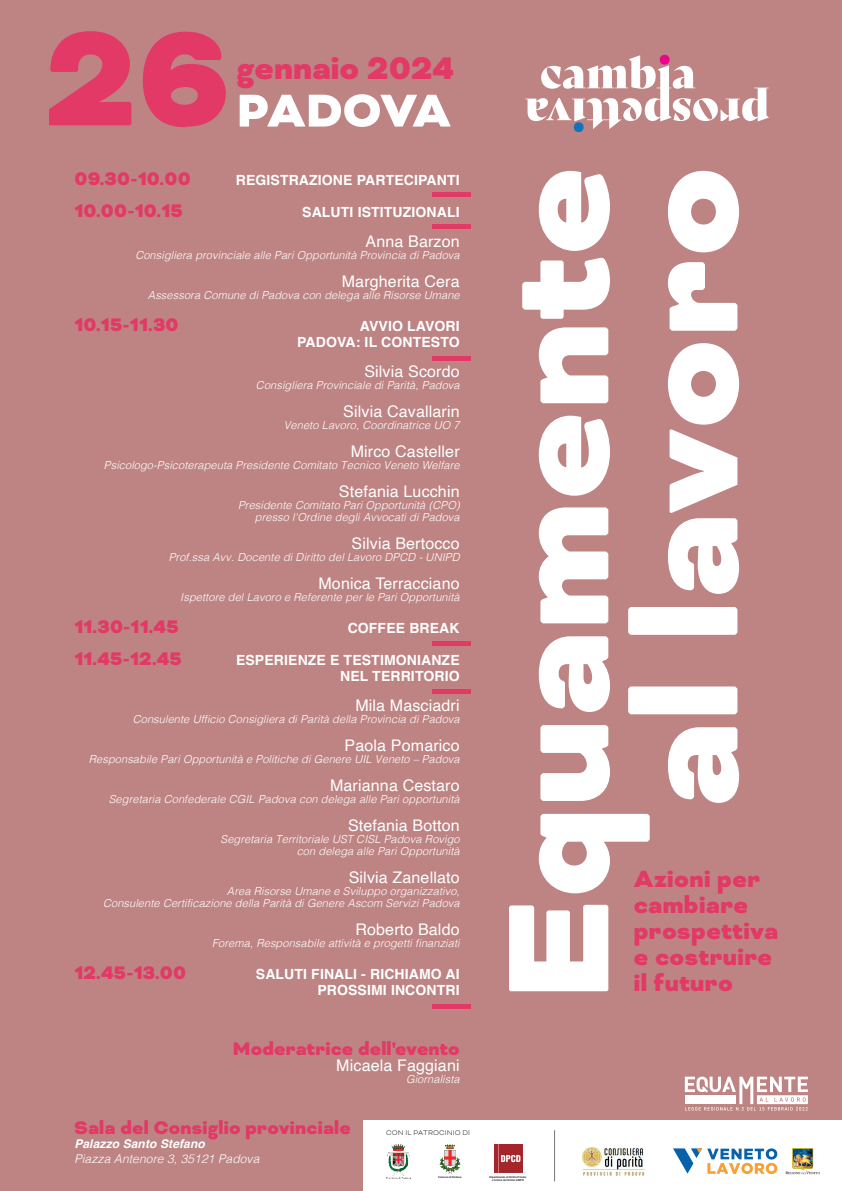
<style>
.page{position:relative;width:842px;height:1191px;background:#bd8483}
.page>*{position:absolute;margin:0;border:0;box-sizing:border-box;transform-origin:0 0}
.t1{font:900 154px "Bicyclette";color:#e23967}
.t2{font:900 53px "Bicyclette";letter-spacing:-.03em;color:#fff}
.t3{font:900 36px "Bicyclette";color:#e23967}
.t4{font:900 27px/26px "Bicyclette";letter-spacing:.015em;color:#e23967}
.t5{font:900 21px "Bicyclette";letter-spacing:.01em;color:#e23967}
.t6{font:16px "Helvetica";letter-spacing:.01em;color:#fff}
.t7{font:700 14px/16px "Helvetica";letter-spacing:.01em;color:#fff;text-align:right}
.t8{font:italic 300 12px "Helvetica";letter-spacing:.01em;color:#fff}
.t9{font:italic 700 12px "Helvetica";letter-spacing:.01em;color:#fff}
.t10{font:italic 300 11px/12px "Helvetica";letter-spacing:.01em;color:#fff;text-align:right}
.t11{font:300 7.8px "Bicyclette";letter-spacing:.01em;color:#231f20}
.t12{font:700 2.6px/3.1px "Arial";color:#231f20;text-align:center}
</style>
<div class="page">
<svg style="left:525px;top:55px;width:244px;height:74px"></svg>
<div style="left:660px;top:55px;width:9px;height:10px;background:#ed028c;border-radius:50%"></div>
<div style="left:574px;top:122px;width:10px;height:10px;background:#1074bc;border-radius:50%"></div>
<div style="left:432px;top:192px;width:38px;height:5px;background:#e23967"></div>
<div style="left:432px;top:224px;width:38px;height:5px;background:#e23967"></div>
<hr style="left:432px;top:356px;width:38px;height:4px;background:#e23967">
<div style="left:432px;top:641px;width:38px;height:5px;background:#e23967"></div>
<hr style="left:432px;top:689px;width:38px;height:4px;background:#e23967">
<hr style="left:432px;top:1004px;width:38px;height:4px;background:#e23967">
<svg style="left:509px;top:904px;width:99px;height:87px"></svg>
<svg style="left:539px;top:814px;width:111px;height:79px"></svg>
<svg style="left:540px;top:725px;width:70px;height:76px"></svg>
<svg style="left:539px;top:636px;width:71px;height:76px"></svg>
<svg style="left:539px;top:507px;width:69px;height:116px"></svg>
<svg style="left:539px;top:416px;width:71px;height:80px"></svg>
<svg style="left:539px;top:327px;width:69px;height:76px"></svg>
<svg style="left:522px;top:258px;width:88px;height:61px"></svg>
<svg style="left:539px;top:171px;width:71px;height:80px"></svg>
<svg style="left:668px;top:727px;width:71px;height:76px"></svg>
<div style="left:628px;top:686px;width:109px;height:28px;background:#fff;border-radius:3px"></div>
<div style="left:628px;top:607px;width:109px;height:28px;background:#fff;border-radius:3px"></div>
<svg style="left:668px;top:343px;width:71px;height:251px"></svg>
<svg style="left:668px;top:262px;width:69px;height:69px"></svg>
<svg style="left:668px;top:171px;width:71px;height:81px"></svg>
<div style="left:363px;top:1120px;width:479px;height:71px;background:#fff"></div>
<svg style="left:685px;top:1076px;width:123px;height:35px"></svg>
<img style="left:386px;top:1144px;width:24px;height:34px">
<img style="left:583px;top:1147px;width:62px;height:28px">
<svg style="left:673px;top:1148px;width:104px;height:26px"></svg>
<svg style="left:785px;top:1148px;width:35px;height:26px"></svg>
<svg style="left:444px;top:1144px;width:11px;height:5px"></svg>
<img style="left:494px;top:1144px;width:28px;height:28px">
<hr style="left:554px;top:1130px;width:1px;height:51px;background:#76797b">
<h1 class="t1" style="left:45px;top:-12px;width:188px">26</h1>
<h3 class="t3" style="left:237px;top:47px;width:219px">gennaio 2024</h3>
<h2 class="t2" style="left:237px;top:79px;width:216px">PADOVA</h2>
<h3 class="t5" style="left:74px;top:166px;width:118px">09.30-10.00</h3>
<p class="t7" style="left:236px;top:173px;width:225px">REGISTRAZIONE PARTECIPANTI</p>
<h3 class="t5" style="left:74px;top:198px;width:110px">10.00-10.15</h3>
<p class="t7" style="left:302px;top:205px;width:159px">SALUTI ISTITUZIONALI</p>
<h3 class="t6" style="left:366px;top:229px;width:96px">Anna Barzon</h3>
<p class="t10" style="left:135px;top:248px;width:326px">Consigliera provinciale alle Pari Opportunità Provincia di Padova</p>
<h3 class="t6" style="left:342px;top:269px;width:119px">Margherita Cera</h3>
<p class="t10" style="left:148px;top:288px;width:313px">Assessora Comune di Padova con delega alle Risorse Umane</p>
<h3 class="t5" style="left:74px;top:312px;width:106px">10.15-11.30</h3>
<p class="t7" style="left:297px;top:319px;width:164px">AVVIO LAVORI<br>PADOVA: IL CONTESTO</p>
<h3 class="t6" style="left:364px;top:359px;width:97px">Silvia Scordo</h3>
<p class="t10" style="left:256px;top:378px;width:205px">Consigliera Provinciale di Parità, Padova</p>
<h3 class="t6" style="left:343px;top:399px;width:118px">Silvia Cavallarin</h3>
<p class="t10" style="left:284px;top:418px;width:177px">Veneto Lavoro, Coordinatrice UO 7</p>
<h3 class="t6" style="left:351px;top:439px;width:110px">Mirco Casteller</h3>
<p class="t10" style="left:104px;top:458px;width:357px">Psicologo-Psicoterapeuta Presidente Comitato Tecnico Veneto Welfare</p>
<h3 class="t6" style="left:339px;top:479px;width:122px">Stefania Lucchin</h3>
<p class="t10" style="left:238px;top:498px;width:223px">Presidente Comitato Pari Opportunità (CPO) presso l'Ordine degli Avvocati di Padova</p>
<h3 class="t6" style="left:352px;top:531px;width:110px">Silvia Bertocco</h3>
<p class="t10" style="left:169px;top:550px;width:292px">Prof.ssa Avv. Docente di Diritto del Lavoro DPCD - UNIPD</p>
<h3 class="t6" style="left:318px;top:571px;width:143px">Monica Terracciano</h3>
<p class="t10" style="left:180px;top:590px;width:281px">Ispettore del Lavoro e Referente per le Pari Opportunità</p>
<h3 class="t5" style="left:74px;top:614px;width:106px">11.30-11.45</h3>
<p class="t7" style="left:348px;top:621px;width:113px">COFFEE BREAK</p>
<h3 class="t5" style="left:74px;top:646px;width:109px">11.45-12.45</h3>
<p class="t7" style="left:236px;top:653px;width:225px">ESPERIENZE E TESTIMONIANZE<br>NEL TERRITORIO</p>
<h3 class="t6" style="left:355px;top:693px;width:106px">Mila Masciadri</h3>
<p class="t10" style="left:133px;top:712px;width:328px">Consulente Ufficio Consigliera di Parità della Provincia di Padova</p>
<h3 class="t6" style="left:345px;top:733px;width:117px">Paola Pomarico</h3>
<p class="t10" style="left:89px;top:752px;width:372px">Responsabile Pari Opportunità e Politiche di Genere UIL Veneto – Padova</p>
<h3 class="t6" style="left:330px;top:773px;width:131px">Marianna Cestaro</h3>
<p class="t10" style="left:109px;top:792px;width:352px">Segretaria Confederale CGIL Padova con delega alle Pari opportunità</p>
<h3 class="t6" style="left:348px;top:813px;width:113px">Stefania Botton</h3>
<p class="t10" style="left:221px;top:832px;width:241px">Segretaria Territoriale UST CISL Padova Rovigo con delega alle Pari Opportunità</p>
<h3 class="t6" style="left:349px;top:865px;width:112px">Silvia Zanellato</h3>
<p class="t10" style="left:103px;top:884px;width:358px">Area Risorse Umane e Sviluppo organizzativo,<br>Consulente Certificazione della Parità di Genere Ascom Servizi Padova</p>
<h3 class="t6" style="left:355px;top:917px;width:106px">Roberto Baldo</h3>
<p class="t10" style="left:212px;top:936px;width:249px">Forema, Responsabile attività e progetti finanziati</p>
<h3 class="t5" style="left:74px;top:960px;width:113px">12.45-13.00</h3>
<p class="t7" style="left:256px;top:967px;width:205px">SALUTI FINALI - RICHIAMO AI<br>PROSSIMI INCONTRI</p>
<h3 class="t5" style="left:233px;top:1036px;width:228px">Moderatrice dell'evento</h3>
<h3 class="t6" style="left:336px;top:1052px;width:125px">Micaela Faggiani</h3>
<p class="t10" style="left:406px;top:1072px;width:55px">Giornalista</p>
<h3 class="t5" style="left:74px;top:1115px;width:278px">Sala del Consiglio provinciale</h3>
<p class="t9" style="left:74px;top:1136px;width:132px">Palazzo Santo Stefano</p>
<p class="t8" style="left:74px;top:1148px;width:187px">Piazza Antenore 3, 35121 Padova</p>
<p class="t11" style="left:386px;top:1128px;width:85px">CON IL PATROCINIO DI</p>
<p class="t12" style="left:438px;top:1175px;width:25px">Comune di Padova</p>
<p class="t12" style="left:490px;top:1175px;width:38px">Dipartimento di Diritto Privato e Critica del Diritto UNIPD</p>
<h3 class="t4" style="left:634px;top:866px;width:146px">Azioni per cambiare prospettiva e costruire il futuro</h3>
</div>
